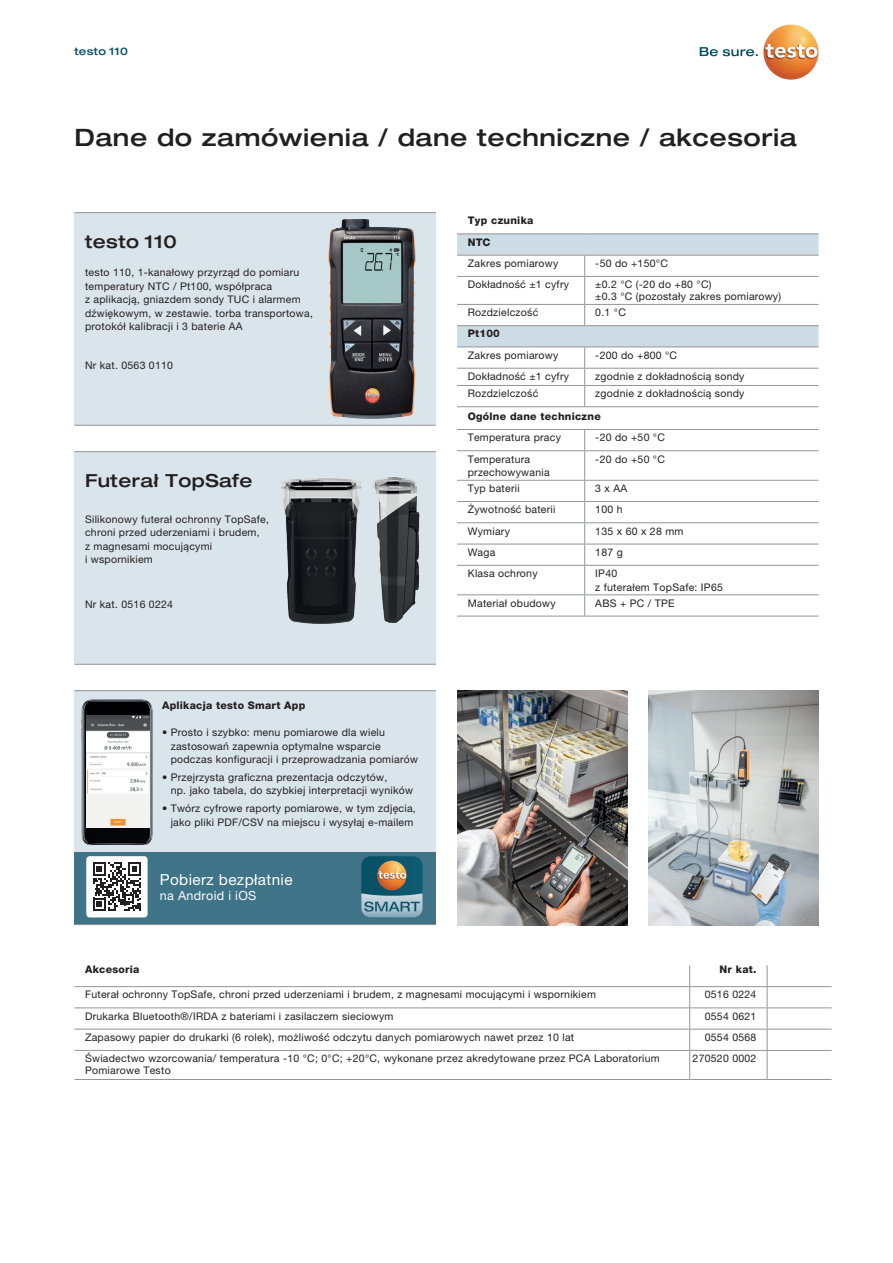
<style>
.page{position:relative;width:893px;height:1263px;background:#fff}
.page>*{position:absolute;margin:0;border:0;box-sizing:border-box;transform-origin:0 0}
.t1{font:500 expanded 24px "Helvetica Neue LTW1 G";letter-spacing:.025em;color:#231f20}
.t2{font:500 expanded 18px "Helvetica Neue LTW1 G";letter-spacing:.025em;color:#231f20}
.t3{font:15.3px "Helvetica Neue LTW1 G";letter-spacing:.025em;color:#fff}
.t4{font:12.6px "Helvetica Neue LTW1 G";letter-spacing:.025em;color:#fff}
.t5{font:10.5px/13.5px "Helvetica Neue LTW1 G";letter-spacing:.025em;color:#231f20}
.t6{font:800 10.5px/21.6px "Helvetica Neue LTW1 G";letter-spacing:.025em;color:#231f20}
.t7{font:500 expanded 10.5px "Helvetica Neue LTW1 G";letter-spacing:.025em;color:#074f64}
</style>
<div class="page">
<div style="left:74px;top:213px;width:362px;height:212px;background:#d9e5eb"></div>
<div style="left:74px;top:452px;width:362px;height:212px;background:#d9e5eb"></div>
<hr style="left:74px;top:212px;width:362px;height:1px;background:#939598">
<hr style="left:74px;top:451px;width:362px;height:1px;background:#939598">
<hr style="left:74px;top:425px;width:362px;height:1px;background:#939598">
<hr style="left:74px;top:664px;width:362px;height:1px;background:#939598">
<img style="left:328px;top:219px;width:88px;height:200px">
<svg style="left:700px;top:47px;width:58px;height:9px"></svg>
<img style="left:763px;top:24px;width:56px;height:56px;border-radius:28px">
<div style="left:74px;top:690px;width:362px;height:234px;background:#d9e5eb"></div>
<div style="left:74px;top:852px;width:362px;height:72px;background:#3e7388"></div>
<hr style="left:74px;top:690px;width:362px;height:1px;background:#939598">
<hr style="left:74px;top:924px;width:362px;height:1px;background:#939598">
<svg style="left:361px;top:856px;width:62px;height:61px;background:#618286"></svg>
<img style="left:81px;top:699px;width:71px;height:146px">
<img style="left:87px;top:716px;width:62px;height:112px">
<div style="left:86px;top:856px;width:62px;height:61px;background:#fff;border-radius:3px"></div>
<svg style="left:93px;top:862px;width:48px;height:49px"></svg>
<img style="left:457px;top:690px;width:170px;height:235px">
<img style="left:648px;top:690px;width:171px;height:235px">
<img style="left:281px;top:478px;width:81px;height:146px">
<img style="left:373px;top:477px;width:47px;height:146px">
<hr style="left:457px;top:429px;width:128px;height:1px;background:#939598">
<hr style="left:585px;top:429px;width:234px;height:1px;background:#939598">
<hr style="left:457px;top:450px;width:128px;height:1px;background:#939598">
<hr style="left:585px;top:450px;width:234px;height:1px;background:#939598">
<hr style="left:457px;top:480px;width:128px;height:1px;background:#939598">
<hr style="left:585px;top:480px;width:234px;height:1px;background:#939598">
<hr style="left:457px;top:501px;width:128px;height:1px;background:#939598">
<hr style="left:585px;top:501px;width:234px;height:1px;background:#939598">
<hr style="left:457px;top:522px;width:128px;height:1px;background:#939598">
<hr style="left:585px;top:522px;width:234px;height:1px;background:#939598">
<hr style="left:457px;top:544px;width:128px;height:1px;background:#939598">
<hr style="left:585px;top:544px;width:234px;height:1px;background:#939598">
<hr style="left:457px;top:565px;width:128px;height:1px;background:#939598">
<hr style="left:585px;top:565px;width:234px;height:1px;background:#939598">
<hr style="left:457px;top:594px;width:128px;height:1px;background:#939598">
<hr style="left:585px;top:594px;width:234px;height:1px;background:#939598">
<hr style="left:457px;top:616px;width:128px;height:1px;background:#939598">
<hr style="left:585px;top:616px;width:234px;height:1px;background:#939598">
<svg style="left:584px;top:430px;width:1px;height:186px"></svg>
<hr style="left:74px;top:986px;width:616px;height:1px;background:#939598">
<hr style="left:690px;top:986px;width:77px;height:1px;background:#939598">
<hr style="left:767px;top:986px;width:65px;height:1px;background:#939598">
<hr style="left:74px;top:1007px;width:616px;height:1px;background:#939598">
<hr style="left:690px;top:1007px;width:77px;height:1px;background:#939598">
<hr style="left:767px;top:1007px;width:65px;height:1px;background:#939598">
<hr style="left:74px;top:1029px;width:616px;height:1px;background:#939598">
<hr style="left:690px;top:1029px;width:77px;height:1px;background:#939598">
<hr style="left:767px;top:1029px;width:65px;height:1px;background:#939598">
<hr style="left:74px;top:1050px;width:616px;height:1px;background:#939598">
<hr style="left:690px;top:1050px;width:77px;height:1px;background:#939598">
<hr style="left:767px;top:1050px;width:65px;height:1px;background:#939598">
<hr style="left:74px;top:1079px;width:616px;height:1px;background:#939598">
<hr style="left:690px;top:1079px;width:77px;height:1px;background:#939598">
<hr style="left:767px;top:1079px;width:65px;height:1px;background:#939598">
<svg style="left:689px;top:965px;width:1px;height:114px"></svg>
<svg style="left:767px;top:965px;width:1px;height:114px"></svg>
<hr style="left:585px;top:406px;width:234px;height:1px;background:#939598">
<svg style="left:457px;top:234px;width:362px;height:172px"></svg>
<hr style="left:457px;top:233px;width:128px;height:1px;background:#939598">
<hr style="left:585px;top:233px;width:234px;height:1px;background:#939598">
<hr style="left:457px;top:255px;width:128px;height:1px;background:#939598">
<hr style="left:585px;top:255px;width:234px;height:1px;background:#939598">
<hr style="left:457px;top:325px;width:128px;height:1px;background:#939598">
<hr style="left:585px;top:325px;width:234px;height:1px;background:#939598">
<hr style="left:457px;top:347px;width:128px;height:1px;background:#939598">
<hr style="left:585px;top:347px;width:234px;height:1px;background:#939598">
<hr style="left:457px;top:406px;width:128px;height:1px;background:#939598">
<p class="t7" style="left:74px;top:44px;width:55px">testo 110</p>
<h1 class="t1" style="left:74px;top:122px;width:724px">Dane do zamówienia / dane techniczne / akcesoria</h1>
<h2 class="t2" style="left:85px;top:230px;width:93px">testo 110</h2>
<p class="t5" style="left:85px;top:266px;width:229px">testo 110, 1-kanałowy przyrząd do pomiaru temperatury NTC / Pt100, współpraca<br>z aplikacją, gniazdem sondy TUC i alarmem dźwiękowym, w zestawie. torba transportowa, protokół kalibracji i 3 baterie AA</p>
<p class="t5" style="left:85px;top:358px;width:90px">Nr kat. 0563 0110</p>
<h2 class="t2" style="left:85px;top:469px;width:169px">Futerał TopSafe</h2>
<p class="t5" style="left:85px;top:512px;width:185px">Silikonowy futerał ochronny TopSafe, chroni przed uderzeniami i brudem,<br>z magnesami mocującymi<br>i wspornikiem</p>
<p class="t5" style="left:85px;top:597px;width:90px">Nr kat. 0516 0224</p>
<p class="t6" style="left:162px;top:694px;width:145px">Aplikacja testo Smart App</p>
<p class="t5" style="left:171px;top:725px;width:249px;text-indent:-9px">• Prosto i szybko: menu pomiarowe dla wielu zastosowań zapewnia optymalne wsparcie podczas konfiguracji i przeprowadzania pomiarów</p>
<p class="t5" style="left:171px;top:770px;width:244px;text-indent:-9px">• Przejrzysta graficzna prezentacja odczytów,<br>np. jako tabela, do szybkiej interpretacji wyników</p>
<p class="t5" style="left:162px;top:801px;width:255px;text-align:right">• Twórz cyfrowe raporty pomiarowe, w tym zdjęcia, jako pliki PDF/CSV na miejscu i wysyłaj e-mailem</p>
<h3 class="t3" style="left:160px;top:870px;width:134px">Pobierz bezpłatnie</h3>
<p class="t4" style="left:160px;top:887px;width:98px">na Android i iOS</p>
<p class="t6" style="left:468px;top:209px;width:67px">Typ czunika<br>NTC</p>
<p class="t5" style="left:468px;top:256px;width:92px">Zakres pomiarowy</p>
<p class="t5" style="left:595px;top:256px;width:74px">-50 do +150°C</p>
<p class="t5" style="left:468px;top:278px;width:103px">Dokładność ±1 cyfry</p>
<p class="t5" style="left:595px;top:278px;width:187px;line-height:12px">±0.2 °C (-20 do +80 °C)<br>±0.3 °C (pozostały zakres pomiarowy)</p>
<p class="t5" style="left:468px;top:306px;width:72px">Rozdzielczość</p>
<p class="t5" style="left:595px;top:306px;width:32px">0.1 °C</p>
<p class="t6" style="left:468px;top:323px;width:34px">Pt100</p>
<p class="t5" style="left:468px;top:348px;width:92px">Zakres pomiarowy</p>
<p class="t5" style="left:595px;top:348px;width:83px">-200 do +800 °C</p>
<p class="t5" style="left:468px;top:369px;width:103px">Dokładność ±1 cyfry</p>
<p class="t5" style="left:595px;top:369px;width:151px">zgodnie z dokładnością sondy</p>
<p class="t5" style="left:468px;top:387px;width:72px">Rozdzielczość</p>
<p class="t5" style="left:595px;top:387px;width:151px">zgodnie z dokładnością sondy</p>
<p class="t6" style="left:468px;top:405px;width:135px">Ogólne dane techniczne</p>
<p class="t5" style="left:468px;top:431px;width:95px">Temperatura pracy</p>
<p class="t5" style="left:595px;top:431px;width:71px">-20 do +50 °C</p>
<p class="t5" style="left:468px;top:452px;width:83px">Temperatura przechowywania</p>
<p class="t5" style="left:595px;top:452px;width:71px">-20 do +50 °C</p>
<p class="t5" style="left:468px;top:481px;width:54px">Typ baterii</p>
<p class="t5" style="left:595px;top:481px;width:34px">3 x AA</p>
<p class="t5" style="left:468px;top:503px;width:89px">Żywotność baterii</p>
<p class="t5" style="left:595px;top:503px;width:29px">100 h</p>
<p class="t5" style="left:468px;top:524px;width:44px">Wymiary</p>
<p class="t5" style="left:595px;top:524px;width:90px">135 x 60 x 28 mm</p>
<p class="t5" style="left:468px;top:545px;width:29px">Waga</p>
<p class="t5" style="left:595px;top:545px;width:29px">187 g</p>
<p class="t5" style="left:468px;top:566px;width:71px">Klasa ochrony</p>
<p class="t5" style="left:595px;top:566px;width:129px">IP40<br>z futerałem TopSafe: IP65</p>
<p class="t5" style="left:468px;top:596px;width:89px">Materiał obudowy</p>
<p class="t5" style="left:595px;top:596px;width:81px">ABS + PC / TPE</p>
<p class="t6" style="left:85px;top:958px;width:56px">Akcesoria</p>
<p class="t6" style="left:719px;top:958px;width:38px">Nr kat.</p>
<p class="t5" style="left:85px;top:988px;width:513px">Futerał ochronny TopSafe, chroni przed uderzeniami i brudem, z magnesami mocującymi i wspornikiem</p>
<p class="t5" style="left:705px;top:988px;width:53px">0516 0224</p>
<p class="t5" style="left:85px;top:1009px;width:310px">Drukarka Bluetooth®/IRDA z bateriami i zasilaczem sieciowym</p>
<p class="t5" style="left:705px;top:1009px;width:53px">0554 0621</p>
<p class="t5" style="left:85px;top:1030px;width:491px">Zapasowy papier do drukarki (6 rolek), możliwość odczytu danych pomiarowych nawet przez 10 lat</p>
<p class="t5" style="left:705px;top:1030px;width:53px">0554 0568</p>
<p class="t5" style="left:85px;top:1052px;width:576px;line-height:12px">Świadectwo wzorcowania/ temperatura -10 °C; 0°C; +20°C, wykonane przez akredytowane przez PCA Laboratorium<br>Pomiarowe Testo</p>
<p class="t5" style="left:693px;top:1051px;width:65px">270520 0002</p>
</div>
